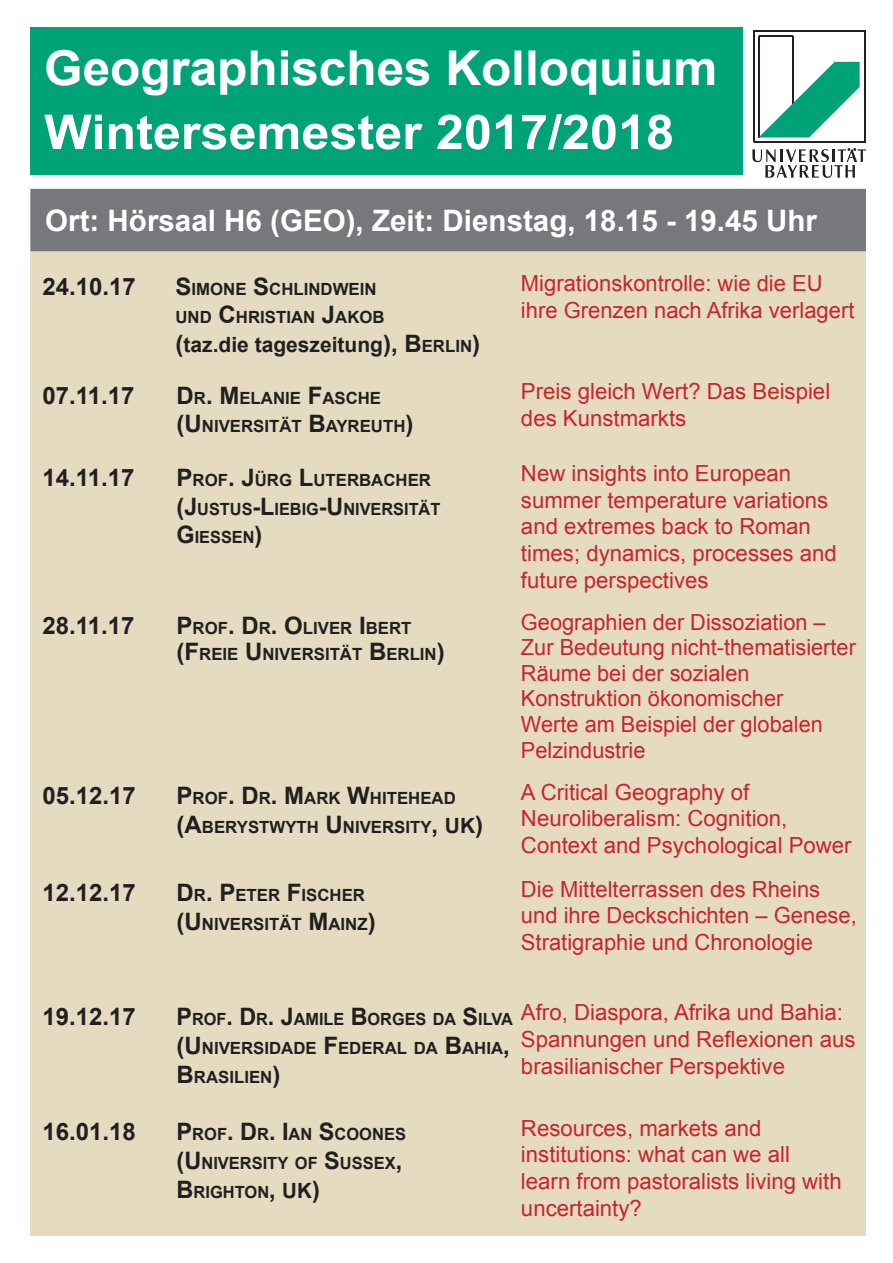
<style>
.page{position:relative;width:893px;height:1263px;background:#fff}
.page>*{position:absolute;margin:0;border:0;box-sizing:border-box;transform-origin:0 0}
.t1{font:700 48px/64.2px "Arial";color:#fff}
.t2{font:700 29.55px "Arial";color:#fff}
.t3{font:700 24px "Arial";color:#231f20}
.t4{font:22.2px/26.7px "Arial";color:#c8242b}
.t5{font:700 21px "Arial";color:#231f20}
.t6{font:700 16.8px/28.8px "Arial";color:#231f20}
.s1{font-size:24px}
.s2{font-size:16.8px}
.s3{font-size:21px}
</style>
<div class="page">
<hr style="left:758px;top:36px;width:2px;height:101px;background:#231f20">
<hr style="left:759px;top:36px;width:34px;height:1px;background:#231f20">
<hr style="left:792px;top:36px;width:1px;height:68px;background:#231f20">
<hr style="left:754px;top:30px;width:111px;height:1px;background:#231f20">
<hr style="left:865px;top:31px;width:1px;height:111px;background:#231f20">
<hr style="left:753px;top:31px;width:1px;height:111px;background:#231f20">
<svg style="left:753px;top:30px;width:7px;height:7px"></svg>
<svg style="left:752px;top:62px;width:114px;height:116px"></svg>
<div style="left:30px;top:251px;width:836px;height:984px;background:#e4dbc0"></div>
<div style="left:30px;top:27px;width:712px;height:148px;background:#00a378"></div>
<div style="left:31px;top:190px;width:834px;height:60px;background:#76787b"></div>
<div style="left:30px;top:189px;width:836px;height:62px;border:2px solid #76787b"></div>
<h1 class="t1" style="left:44px;top:37px;width:675px">Geographisches Kolloquium<br>Wintersemester 2017/2018</h1>
<h2 class="t2" style="left:45px;top:201px;width:773px">Ort: Hörsaal H6 (GEO), Zeit: Dienstag, 18.15 - 19.45 Uhr</h2>
<p class="t3" style="left:42px;top:270px;width:95px">24.10.17</p>
<p class="t6" style="left:176px;top:275px;width:211px"><span class="s1">S</span>IMONE <span class="s1">S</span>CHLINDWEIN<br>UND <span class="s1">C</span>HRISTIAN <span class="s1">J</span>AKOB</p>
<p class="t5" style="left:176px;top:331px;width:306px"><span class="s1">(</span>taz.die tageszeitung<span class="s1">), B</span> <span class="s2">ERLIN</span><span class="s1">)</span></p>
<p class="t4" style="left:521px;top:270px;width:335px">Migrationskontrolle: wie die EU ihre Grenzen nach Afrika verlagert</p>
<p class="t3" style="left:42px;top:379px;width:94px">07.11.17</p>
<p class="t6" style="left:177px;top:384px;width:238px"><span class="s1">D</span>R<span class="s1">. M</span> ELANIE <span class="s1">F</span>ASCHE<br><span class="s1">(U</span> NIVERSITÄT <span class="s1">B</span>AYREUTH<span class="s1">)</span></p>
<p class="t4" style="left:521px;top:378px;width:311px">Preis gleich Wert? Das Beispiel des Kunstmarkts</p>
<p class="t3" style="left:42px;top:461px;width:94px">14.11.17</p>
<p class="t6" style="left:177px;top:466px;width:265px"><span class="s1">P</span>ROF<span class="s1">. J</span>ÜRG <span class="s1">L</span>UTERBACHER <span class="s1">(J</span>USTUS<span class="s1">-L</span>IEBIG<span class="s1">-U</span> NIVERSITÄT<br><span class="s1">G</span>IESSEN<span class="s1">)</span></p>
<p class="t4" style="left:521px;top:460px;width:317px">New insights into European summer temperature variations and extremes back to Roman times; dynamics, processes and future perspectives</p>
<p class="t3" style="left:42px;top:610px;width:94px">28.11.17</p>
<p class="t6" style="left:177px;top:616px;width:270px;line-height:25.5px"><span class="s1">P</span>ROF<span class="s1">. D</span>R<span class="s1">. O</span>LIVER <span class="s1">I</span> BERT <span class="s1">(F</span>REIE <span class="s1">U</span> NIVERSITÄT <span class="s1">B</span>ERLIN<span class="s1">)</span></p>
<p class="t4" style="left:521px;top:609px;width:336px;line-height:25.5px">Geographien der Dissoziation –<br>Zur Bedeutung nicht-thematisierter<br>Räume bei der sozialen<br>Konstruktion ökonomischer<br>Werte am Beispiel der globalen<br>Pelzindustrie</p>
<p class="t3" style="left:42px;top:780px;width:95px">05.12.17</p>
<p class="t6" style="left:177px;top:784px;width:308px"><span class="s1">P</span>ROF<span class="s1">. D</span> R<span class="s1">. M</span>ARK <span class="s1">W</span>HITEHEAD <span class="s1">(A</span>BERYSTWYTH <span class="s1">U</span> NIVERSITY<span class="s1">,</span> <span class="s3">UK</span><span class="s1">)</span></p>
<p class="t4" style="left:521px;top:779px;width:332px">A Critical Geography of<br>Neuroliberalism: Cognition,<br>Context and Psychological Power</p>
<p class="t3" style="left:42px;top:877px;width:95px">12.12.17</p>
<p class="t6" style="left:177px;top:881px;width:201px"><span class="s1">D</span>R<span class="s1">. P</span>ETER <span class="s1">F</span>ISCHER <span class="s1">(U</span> NIVERSITÄT <span class="s1">M</span>AINZ<span class="s1">)</span></p>
<p class="t4" style="left:521px;top:876px;width:337px">Die Mittelterrassen des Rheins und ihre Deckschichten – Genese,<br>Stratigraphie und Chronologie</p>
<p class="t3" style="left:42px;top:1001px;width:95px">19.12.17</p>
<p class="t6" style="left:177px;top:1005px;width:338px"><span class="s1">P</span>ROF<span class="s1">. D</span> R<span class="s1">. J</span>AMILE <span class="s1">B</span>ORGES DA <span class="s1">S</span>ILVA <span class="s1">(U</span> NIVERSIDADE <span class="s1">F</span>EDERAL DA <span class="s1">B</span>AHIA<span class="s1">,<br>B</span>RASILIEN<span class="s1">)</span></p>
<p class="t4" style="left:521px;top:999px;width:336px">Afro, Diaspora, Afrika und Bahia:<br>Spannungen und Reflexionen aus brasilianischer Perspektive</p>
<p class="t3" style="left:42px;top:1116px;width:95px">16.01.18</p>
<p class="t6" style="left:177px;top:1120px;width:229px"><span class="s1">P</span>ROF<span class="s1">. D</span> R<span class="s1">. I</span>AN <span class="s1">S</span>COONES <span class="s1">(U</span> NIVERSITY OF <span class="s1">S</span>USSEX<span class="s1">,<br>B</span> RIGHTON<span class="s1">,</span> <span class="s3">UK</span><span class="s1">)</span></p>
<p class="t4" style="left:521px;top:1115px;width:322px">Resources, markets and institutions: what can we all learn from pastoralists living with uncertainty?</p>
</div>
